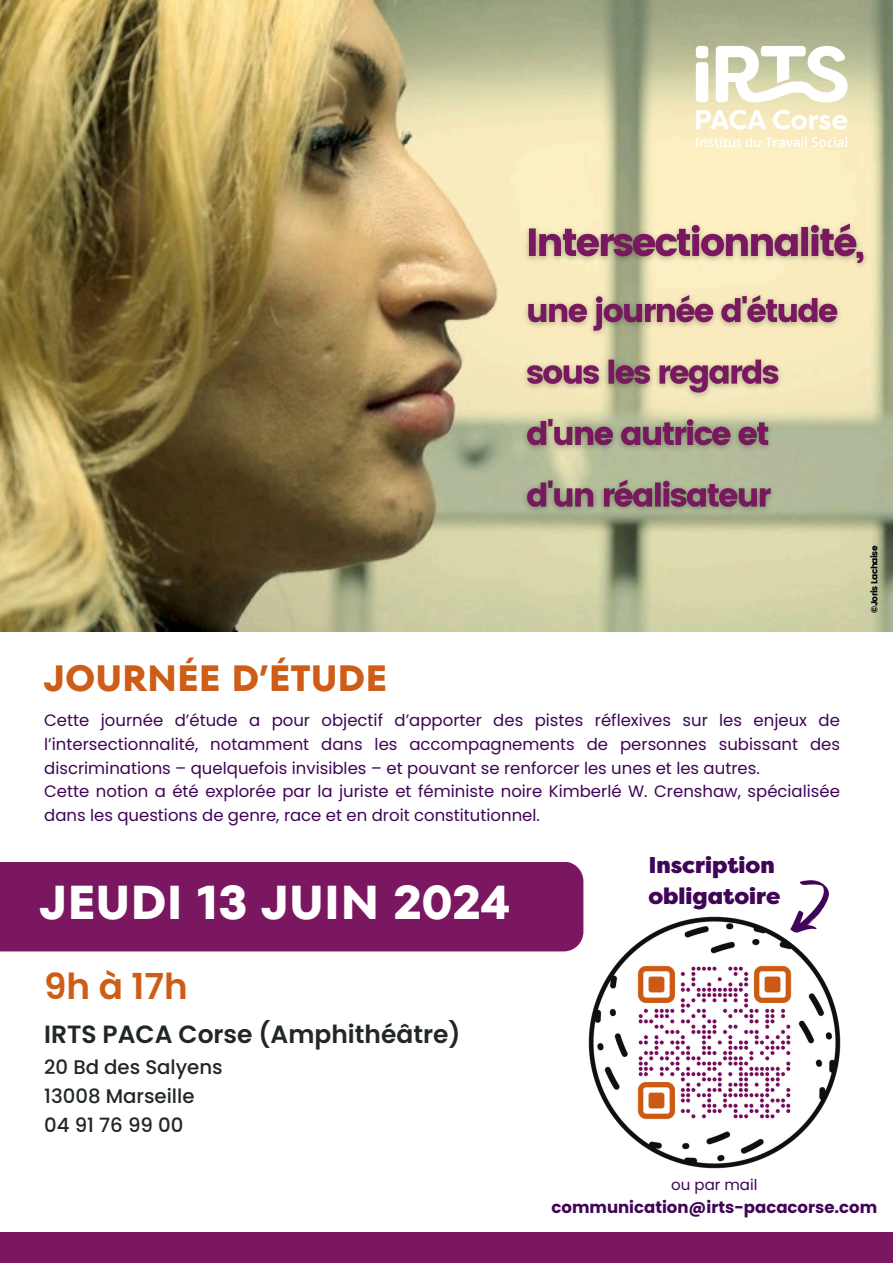
<style>
.page{position:relative;width:893px;height:1263px;background:#fff}
.page>*{position:absolute;margin:0;border:0;box-sizing:border-box;transform-origin:0 0}
.t1{font:700 47.33px "TT Fors";color:#fff}
.t2{font:700 36.45px "TT Fors";color:#cd5d17}
.t3{font:600 35.78px "Poppins";color:#cd5d17}
.t4{font:600 24.9px "Poppins";color:#212628}
.t5{font:900 22.88px/31.5px "Filson Pro";color:#400556}
.t6{font:500 19.73px/29.2px "Poppins";color:#212628}
.t7{font:16.5px/23.6px "Poppins";color:#400556}
.t8{font:700 16.5px "Poppins";color:#400556}
.t9{font:15px "Poppins";color:#400556}
.t10{font:9px "Poppins";letter-spacing:-.055em;color:#000}
</style>
<div class="page">
<img style="left:0;top:0;width:893px;height:631px">
<svg style="left:696px;top:46px;width:151px;height:101px"></svg>
<div style="left:696px;top:46px;width:12px;height:12px;background:#fff;border-radius:4px"></div>
<img style="left:517px;top:213px;width:356px;height:310px">
<div style="left:0;top:862px;width:583px;height:89px;background:#7b1661"></div>
<svg style="left:796px;top:880px;width:33px;height:37px"></svg>
<img style="left:588px;top:917px;width:252px;height:252px">
<div style="left:0;top:1232px;width:893px;height:31px;background:#7b1661"></div>
<h5 class="t2" style="left:44px;top:653px;width:344px">JOURNÉE D’ÉTUDE</h5>
<h1 class="t7" style="left:44px;top:709px;width:797px">Cette journée d’étude a pour objectif d’apporter des pistes réflexives sur les enjeux de l’intersectionnalité, notamment dans les accompagnements de personnes subissant des discriminations – quelquefois invisibles – et pouvant se renforcer les unes et les autres.<br>Cette notion a été explorée par la juriste et féministe noire Kimberlé W. Crenshaw, spécialisée dans les questions de genre, race et en droit constitutionnel.</h1>
<h3 class="t5" style="left:648px;top:849px;width:133px">Inscription obligatoire</h3>
<p class="t1" style="left:40px;top:869px;width:471px">JEUDI 13 JUIN 2024</p>
<p class="t3" style="left:44px;top:962px;width:145px">9h à 17h</p>
<h2 class="t4" style="left:44px;top:1016px;width:418px">IRTS PACA Corse (Amphithéâtre)</h2>
<h2 class="t6" style="left:44px;top:1052px;width:180px">20 Bd des Salyens<br>13008 Marseille<br>04 91 76 99 00</h2>
<p class="t10" style="left:869px;top:613px;width:69px;rotate:-90deg">©Joris Lachaise</p>
<h4 class="t9" style="left:671px;top:1174px;width:88px">ou par mail</h4>
<h4 class="t8" style="left:551px;top:1196px;width:327px">communication@irts-pacacorse.com</h4>
</div>
